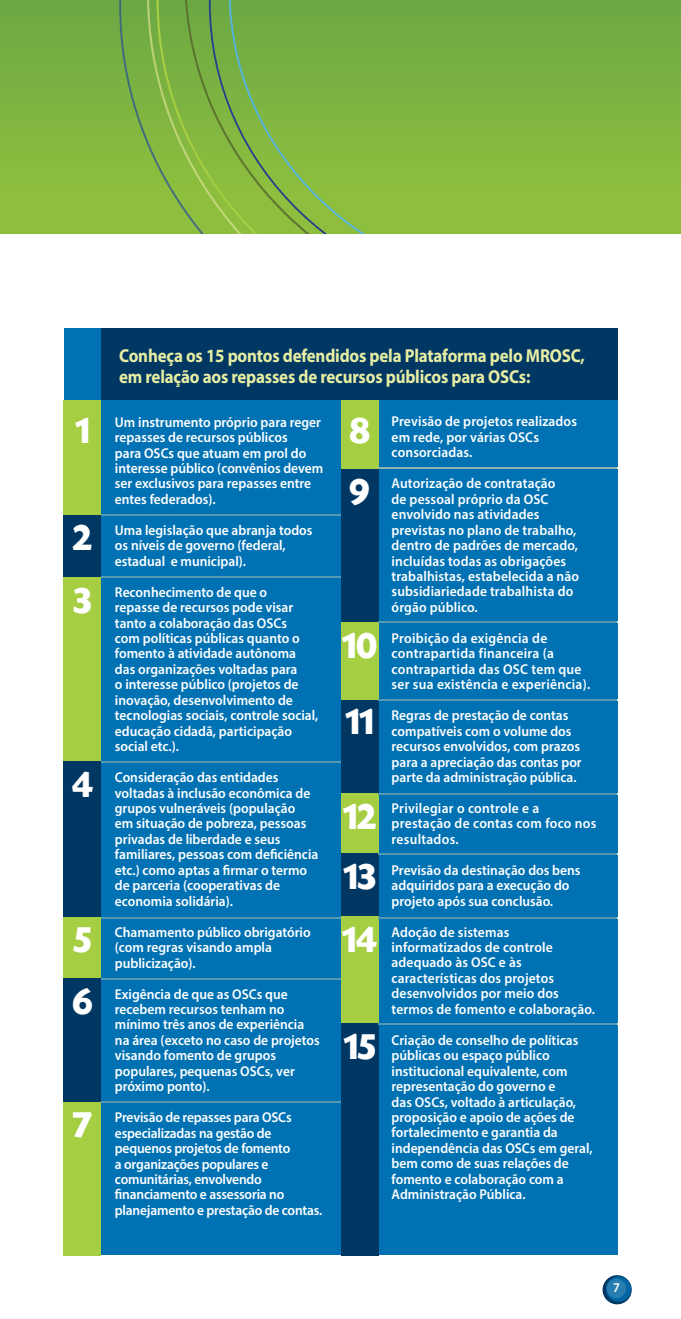
<style>
.page{position:relative;width:681px;height:1319px;background:#fff}
.page>*{position:absolute;margin:0;border:0;box-sizing:border-box;transform-origin:0 0}
.t1{font:700 39px/62.7px "Today SHOP";color:#fff;scale:.95 1}
.t2{font:700 18.75px/21px "Myriad Pro";letter-spacing:-.01em;color:#e7eda3;scale:.9 1}
.t3{font:600 14.25px/15.5px "Myriad Pro";color:#fff;scale:.95 1}
.t4{font:600 14.25px/15.5px "Myriad Pro";letter-spacing:.02em;color:#fff;scale:.95 1}
.t5{font:600 13.5px "Myriad Pro";color:#fff;scale:.95 1}
</style>
<div class="page">
<div style="left:0;top:0;width:680px;height:234px;background:#8dbe3e"></div>
<svg style="left:0;top:0;width:119px;height:128px"></svg>
<svg style="left:309px;top:0;width:371px;height:234px"></svg>
<svg style="left:119px;top:0;width:190px;height:234px"></svg>
<svg style="left:602px;top:1274px;width:29px;height:29px"></svg>
<svg style="left:605px;top:1276px;width:26px;height:25px"></svg>
<div style="left:606px;top:1278px;width:19px;height:19px;background:#277daf;border-radius:50%"></div>
<div style="left:64px;top:328px;width:553px;height:926px;background:#0072b4"></div>
<div style="left:101px;top:328px;width:516px;height:72px;background:#003863"></div>
<div style="left:64px;top:400px;width:37px;height:114px;background:#a5ce43"></div>
<div style="left:64px;top:514px;width:37px;height:63px;background:#003863"></div>
<div style="left:64px;top:577px;width:37px;height:184px;background:#a5ce43"></div>
<div style="left:64px;top:761px;width:37px;height:155px;background:#003863"></div>
<div style="left:64px;top:916px;width:37px;height:62px;background:#a5ce43"></div>
<div style="left:64px;top:978px;width:37px;height:123px;background:#003863"></div>
<div style="left:64px;top:1101px;width:37px;height:153px;background:#a5ce43"></div>
<div style="left:341px;top:400px;width:37px;height:69px;background:#a5ce43"></div>
<div style="left:341px;top:469px;width:37px;height:153px;background:#003863"></div>
<div style="left:341px;top:622px;width:37px;height:77px;background:#a5ce43"></div>
<div style="left:341px;top:699px;width:37px;height:93px;background:#003863"></div>
<div style="left:341px;top:793px;width:37px;height:60px;background:#a5ce43"></div>
<div style="left:341px;top:853px;width:37px;height:63px;background:#003863"></div>
<div style="left:341px;top:916px;width:37px;height:106px;background:#a5ce43"></div>
<hr style="left:101px;top:514px;width:239px;height:1px;background:#5798b2">
<div style="left:341px;top:1022px;width:37px;height:232px;background:#003863"></div>
<hr style="left:101px;top:576px;width:239px;height:1px;background:#5798b2">
<hr style="left:101px;top:760px;width:239px;height:2px;background:#5798b2">
<hr style="left:101px;top:916px;width:239px;height:2px;background:#5798b2">
<hr style="left:101px;top:978px;width:239px;height:1px;background:#5798b2">
<hr style="left:101px;top:1101px;width:239px;height:1px;background:#5798b2">
<hr style="left:378px;top:621px;width:239px;height:1px;background:#5798b2">
<hr style="left:378px;top:467px;width:239px;height:2px;background:#90b4ae">
<hr style="left:378px;top:699px;width:239px;height:1px;background:#5798b2">
<hr style="left:378px;top:793px;width:239px;height:1px;background:#5798b2">
<hr style="left:378px;top:853px;width:239px;height:1px;background:#5798b2">
<hr style="left:378px;top:917px;width:239px;height:2px;background:#5798b2">
<hr style="left:378px;top:1022px;width:239px;height:2px;background:#5798b2">
<h1 class="t1" style="left:75px;top:400px;width:16px">1</h1>
<h1 class="t1" style="left:73px;top:507px;width:22px">2<br>3</h1>
<h1 class="t1" style="left:72px;top:754px;width:23px">4</h1>
<h1 class="t1" style="left:72px;top:910px;width:23px;line-height:61.7px">5<br>6</h1>
<h1 class="t1" style="left:73px;top:1094px;width:22px">7</h1>
<h2 class="t2" style="left:119px;top:344px;width:519px">Conheça os 15 pontos defendidos pela Plataforma pelo MROSC, em relação aos repasses de recursos públicos para OSCs:</h2>
<p class="t3" style="left:115px;top:413px;width:221px">Um instrumento próprio para reger repasses de recursos públicos<br>para OSCs que atuam em prol do interesse público (convênios devem ser exclusivos para repasses entre entes federados).</p>
<p class="t3" style="left:115px;top:522px;width:209px">Uma legislação que abranja todos os níveis de governo (federal, estadual e municipal).</p>
<p class="t3" style="left:115px;top:583px;width:215px">Reconhecimento de que o<br>repasse de recursos pode visar tanto a colaboração das OSCs<br>com políticas públicas quanto o fomento à atividade autônoma das organizações voltadas para<br>o interesse público (projetos de inovação, desenvolvimento de tecnologias sociais, controle social, educação cidadã, participação social etc.).</p>
<p class="t3" style="left:115px;top:769px;width:215px">Consideração das entidades voltadas à inclusão econômica de grupos vulneráveis (população<br>em situação de pobreza, pessoas privadas de liberdade e seus familiares, pessoas com deficiência etc.) como aptas a firmar o termo de parceria (cooperativas de economia solidária).</p>
<p class="t3" style="left:115px;top:923px;width:207px">Chamamento público obrigatório (com regras visando ampla publicização).</p>
<p class="t3" style="left:115px;top:985px;width:217px">Exigência de que as OSCs que recebem recursos tenham no mínimo três anos de experiência na área (exceto no caso de projetos visando fomento de grupos populares, pequenas OSCs, ver próximo ponto).</p>
<p class="t3" style="left:115px;top:1109px;width:220px">Previsão de repasses para OSCs especializadas na gestão de pequenos projetos de fomento<br>a organizações populares e comunitárias, envolvendo financiamento e assessoria no planejamento e prestação de contas.</p>
<h1 class="t1" style="left:349px;top:401px;width:23px;line-height:61.5px">8<br>9</h1>
<h1 class="t1" style="left:342px;top:608px;width:39px;line-height:76.1px">10<br>11</h1>
<h1 class="t1" style="left:343px;top:787px;width:36px;line-height:59.8px">12<br>13</h1>
<h1 class="t1" style="left:342px;top:909px;width:38px">14</h1>
<h1 class="t1" style="left:343px;top:1015px;width:35px">15</h1>
<p class="t3" style="left:391px;top:413px;width:197px">Previsão de projetos realizados em rede, por várias OSCs consorciadas.</p>
<p class="t3" style="left:391px;top:475px;width:199px">Autorização de contratação<br>de pessoal próprio da OSC envolvido nas atividades previstas no plano de trabalho, dentro de padrões de mercado, incluídas todas as obrigações trabalhistas, estabelecida a não subsidiariedade trabalhista do órgão público.</p>
<p class="t4" style="left:391px;top:630px;width:210px">Proibição da exigência de contrapartida financeira (a contrapartida das OSC tem que ser sua existência e experiência).</p>
<p class="t3" style="left:391px;top:707px;width:202px">Regras de prestação de contas compatíveis com o volume dos recursos envolvidos, com prazos para a apreciação das contas por parte da administração pública.</p>
<p class="t4" style="left:391px;top:799px;width:217px">Privilegiar o controle e a prestação de contas com foco nos resultados.</p>
<p class="t3" style="left:391px;top:861px;width:200px">Previsão da destinação dos bens adquiridos para a execução do projeto após sua conclusão.</p>
<p class="t3" style="left:391px;top:923px;width:215px">Adoção de sistemas informatizados de controle adequado às OSC e às características dos projetos desenvolvidos por meio dos termos de fomento e colaboração.</p>
<p class="t3" style="left:391px;top:1031px;width:213px">Criação de conselho de políticas públicas ou espaço público institucional equivalente, com representação do governo e<br>das OSCs, voltado à articulação, proposição e apoio de ações de fortalecimento e garantia da independência das OSCs em geral, bem como de suas relações de fomento e colaboração com a<br>Administração Pública.</p>
<p class="t5" style="left:612px;top:1278px;width:9px">7</p>
</div>
